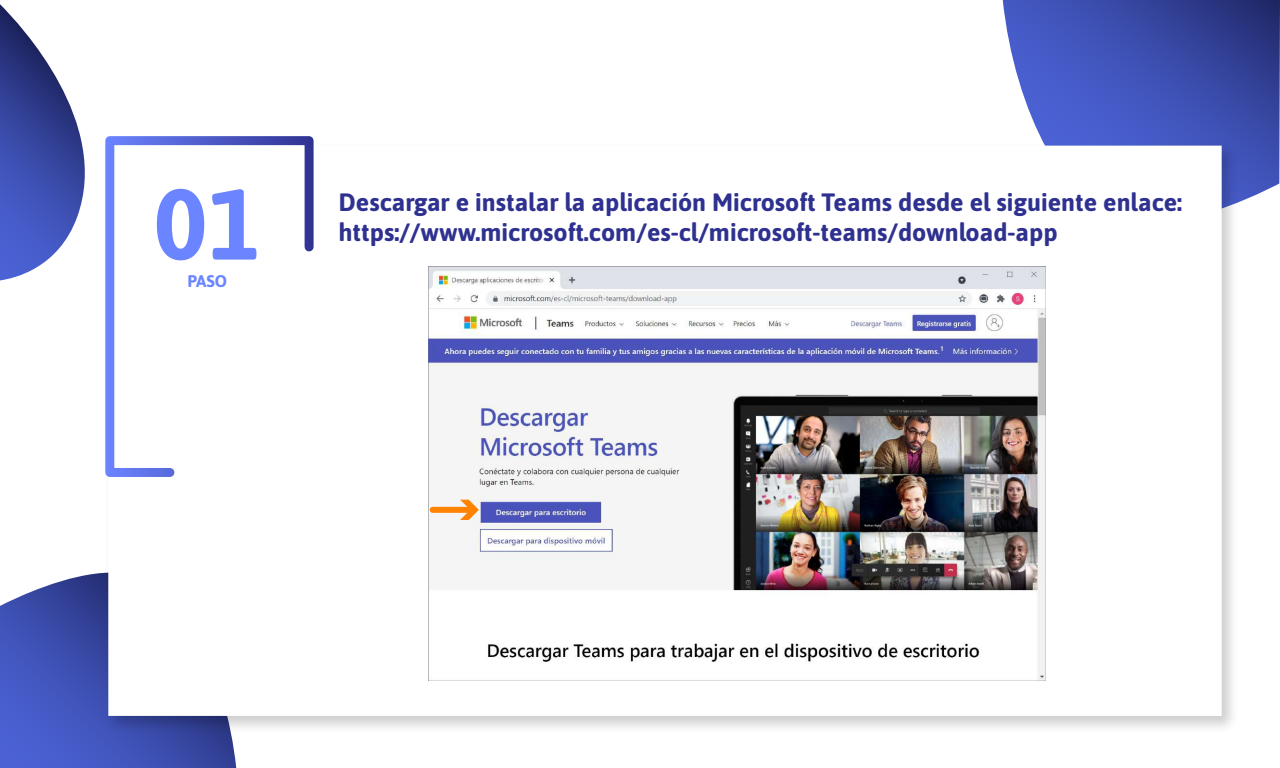
<style>
.page{position:relative;width:1280px;height:768px;background:#fff}
.page>*{position:absolute;margin:0;border:0;box-sizing:border-box;transform-origin:0 0}
.t1{font:700 100px "Asap";color:#6b84ff}
.t2{font:700 25px/30px "Asap";color:#2f3190}
.t3{font:700 16.8px "Asap";color:#6b84ff}
</style>
<div class="page">
<svg style="left:1003px;top:0;width:277px;height:200px;background:#4758b4"></svg>
<svg style="left:0;top:573px;width:236px;height:195px;background:#4a5cb9"></svg>
<img style="left:100px;top:137px;width:1144px;height:601px">
<div style="left:108px;top:146px;width:1114px;height:570px;background:#fff"></div>
<svg style="left:0;top:4px;width:101px;height:276px"></svg>
<svg style="left:101px;top:136px;width:217px;height:345px"></svg>
<img style="left:429px;top:266px;width:617px;height:414px">
<div style="left:433px;top:507px;width:39px;height:6px;background:#ff8300"></div>
<svg style="left:460px;top:500px;width:19px;height:20px"></svg>
<h1 class="t1" style="left:154px;top:154px;width:108px">01</h1>
<p class="t3" style="left:187px;top:270px;width:41px">PASO</p>
<p class="t2" style="left:339px;top:186px;width:845px">Descargar e instalar la aplicación Microsoft Teams desde el siguiente enlace: https://www.microsoft.com/es-cl/microsoft-teams/download-app</p>
</div>
